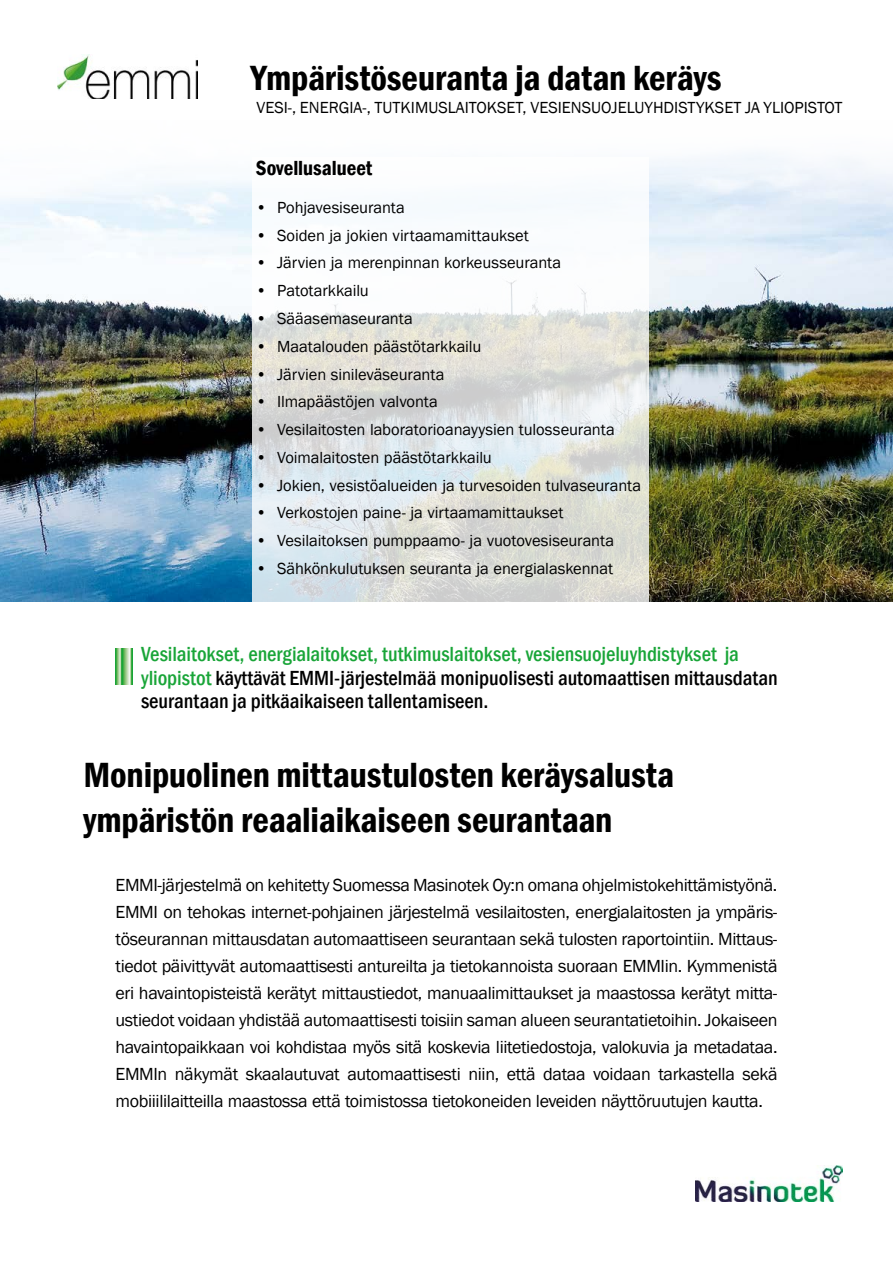
<style>
.page{position:relative;width:893px;height:1263px;background:#fff}
.page>*{position:absolute;margin:0;border:0;box-sizing:border-box;transform-origin:0 0}
.otsikko1{font:600 condensed 36px/45px "Franklin Gothic";letter-spacing:-.005em;color:#000}
.Otsikko_vihreä{font:500 condensed 21px/23.2px "Franklin Gothic";color:#000}
.otsikko3{font:600 condensed 21px "Franklin Gothic";color:#000}
.ingressi1{font:18px/27px "Franklin Gothic";letter-spacing:-.02em;color:#000;text-align:justify}
.leipis{font:16.5px "Franklin Gothic";letter-spacing:-.005em;color:#000}
.s1{color:#19a538}
</style>
<div class="page">
<img style="left:0;top:153px;width:893px;height:449px">
<img style="left:57px;top:54px;width:140px;height:45px">
<svg style="left:116px;top:648px;width:17px;height:37px"></svg>
<img style="left:696px;top:1166px;width:146px;height:36px">
<svg style="left:252px;top:157px;width:397px;height:445px"></svg>
<p class="otsikko1" style="left:251px;top:55px;width:472px">Ympäristöseuranta ja datan keräys</p>
<p class="leipis" style="left:257px;top:98px;width:587px">VESI-, ENERGIA-, TUTKIMUSLAITOKSET, VESIENSUOJELUYHDISTYKSET JA YLIOPISTOT</p>
<p class="otsikko3" style="left:256px;top:154px;width:118px">Sovellusalueet</p>
<p class="leipis" style="left:256px;top:197px;width:151px">• Pohjavesiseuranta</p>
<p class="leipis" style="left:256px;top:225px;width:275px">• Soiden ja jokien virtaamamittaukset</p>
<p class="leipis" style="left:256px;top:253px;width:307px">• Järvien ja merenpinnan korkeusseuranta</p>
<p class="leipis" style="left:256px;top:280px;width:115px">• Patotarkkailu</p>
<p class="leipis" style="left:256px;top:308px;width:158px">• Sääasemaseuranta</p>
<p class="leipis" style="left:256px;top:336px;width:227px">• Maatalouden päästötarkkailu</p>
<p class="leipis" style="left:256px;top:364px;width:190px">• Järvien sinileväseuranta</p>
<p class="leipis" style="left:256px;top:391px;width:184px">• Ilmapäästöjen valvonta</p>
<p class="leipis" style="left:256px;top:419px;width:361px">• Vesilaitosten laboratorioanayysien tulosseuranta</p>
<p class="leipis" style="left:256px;top:447px;width:238px">• Voimalaitosten päästötarkkailu</p>
<p class="leipis" style="left:256px;top:475px;width:387px">• Jokien, vesistöalueiden ja turvesoiden tulvaseuranta</p>
<p class="leipis" style="left:256px;top:503px;width:309px">• Verkostojen paine- ja virtaamamittaukset</p>
<p class="leipis" style="left:256px;top:530px;width:360px">• Vesilaitoksen pumppaamo- ja vuotovesiseuranta</p>
<p class="leipis" style="left:256px;top:558px;width:359px">• Sähkönkulutuksen seuranta ja energialaskennat</p>
<p class="Otsikko_vihreä" style="left:141px;top:642px;width:638px"><span class="s1">Vesilaitokset, energialaitokset, tutkimuslaitokset, vesiensuojeluyhdistykset ja yliopistot</span> käyttävät EMMI-järjestelmää monipuolisesti automaattisen mittausdatan seurantaan ja pitkäaikaiseen tallentamiseen.</p>
<p class="otsikko1" style="left:83px;top:752px;width:593px">Monipuolinen mittaustulosten keräysalusta ympäristön reaaliaikaiseen seurantaan</p>
<p class="ingressi1" style="left:116px;top:872px;width:664px">EMMI-järjestelmä on kehitetty Suomessa Masinotek Oy:n omana ohjelmistokehittämistyönä.<br>EMMI on tehokas internet-pohjainen järjestelmä vesilaitosten, energialaitosten ja ympäris&shy;töseurannan mittausdatan automaattiseen seurantaan sekä tulosten raportointiin. Mittaus&shy;tiedot päivittyvät automaattisesti antureilta ja tietokannoista suoraan EMMIin. Kymmenistä eri havaintopisteistä kerätyt mittaustiedot, manuaalimittaukset ja maastossa kerätyt mitta&shy;ustiedot voidaan yhdistää automaattisesti toisiin saman alueen seurantatietoihin. Jokaiseen havaintopaikkaan voi kohdistaa myös sitä koskevia liitetiedostoja, valokuvia ja metadataa.<br>EMMIn näkymät skaalautuvat automaattisesti niin, että dataa voidaan tarkastella sekä mobiiililaitteilla maastossa että toimistossa tietokoneiden leveiden näyttöruutujen kautta.</p>
</div>
